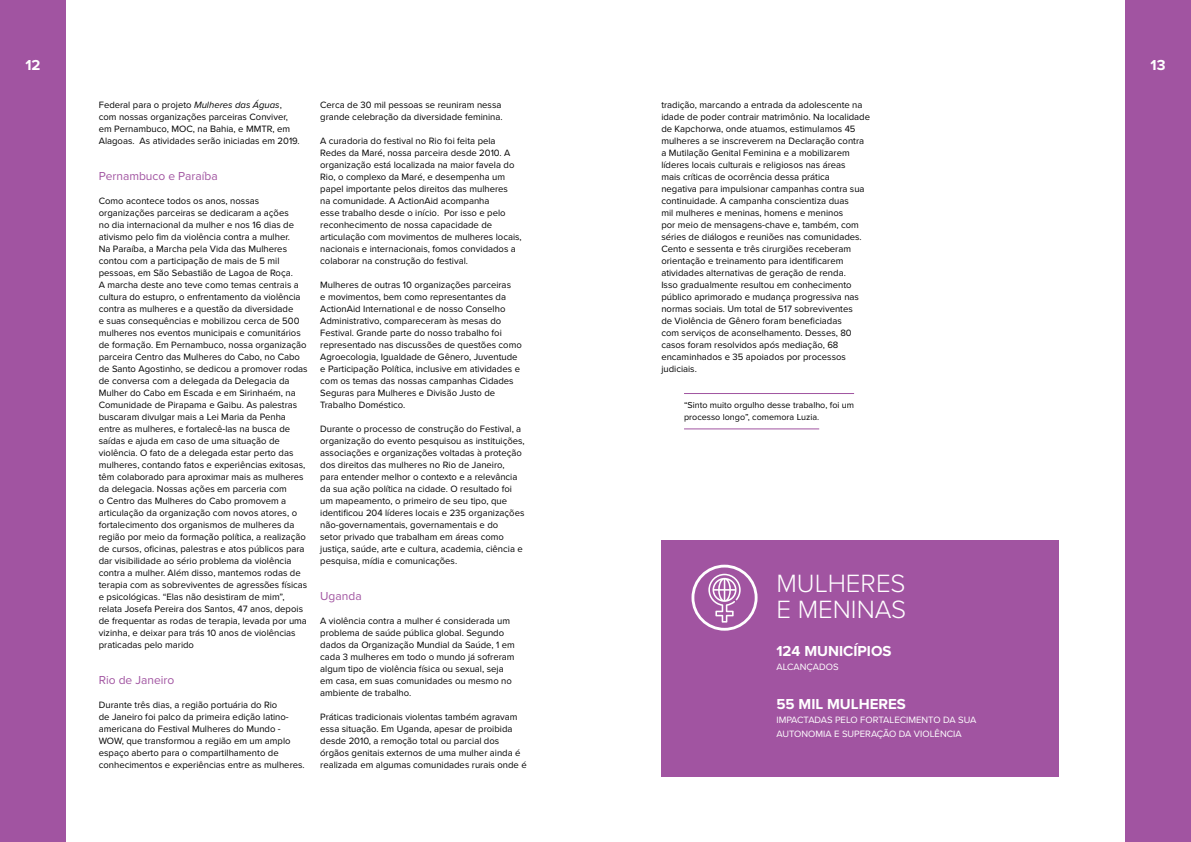
<style>
.page{position:relative;width:1191px;height:842px;background:#fff}
.page>*{position:absolute;margin:0;border:0;box-sizing:border-box;transform-origin:0 0}
.t1{font:300 25.9px/26px "Proxima Nova";color:#fff}
.t2{font:700 15px "Proxima Nova";color:#fff}
.t3{font:12px "Proxima Nova";color:#a154a1}
.t4{font:9.5px/12px "Proxima Nova";color:#000}
.t5{font:9.5px/14px "Proxima Nova";color:#fff}
.t6{font:9px/12px "Proxima Nova";color:#000}
.s1{font-style:italic}
</style>
<div class="page">
<div style="left:0;top:0;width:66px;height:842px;background:#a154a1"></div>
<div style="left:1125px;top:0;width:66px;height:842px;background:#a154a1"></div>
<hr style="left:684px;top:393px;width:170px;height:1px;background:#a154a1">
<hr style="left:684px;top:429px;width:135px;height:1px;background:#a154a1">
<div style="left:661px;top:540px;width:398px;height:236px;background:#a154a1"></div>
<div style="left:691px;top:565px;width:66px;height:66px;border:3px solid #fff;border-radius:50%"></div>
<svg style="left:708px;top:574px;width:32px;height:49px"></svg>
<h2 class="t2" style="left:25px;top:54px;width:17px">12</h2>
<h2 class="t2" style="left:1150px;top:54px;width:16px">13</h2>
<p class="t4" style="left:99px;top:98px;width:202px">Federal para o projeto <span class="s1">Mulheres das Águas</span>, com nossas organizações parceiras Conviver, em Pernambuco, MOC, na Bahia, e MMTR, em Alagoas. As atividades serão iniciadas em 2019.</p>
<p class="t3" style="left:99px;top:167px;width:120px">Pernambuco e Paraíba</p>
<p class="t4" style="left:99px;top:194px;width:210px">Como acontece todos os anos, nossas organizações parceiras se dedicaram a ações<br>no dia internacional da mulher e nos 16 dias de ativismo pelo fim da violência contra a mulher.<br>Na Paraíba, a Marcha pela Vida das Mulheres contou com a participação de mais de 5 mil pessoas, em São Sebastião de Lagoa de Roça.<br>A marcha deste ano teve como temas centrais a cultura do estupro, o enfrentamento da violência contra as mulheres e a questão da diversidade<br>e suas consequências e mobilizou cerca de 500 mulheres nos eventos municipais e comunitários de formação. Em Pernambuco, nossa organização parceira Centro das Mulheres do Cabo, no Cabo de Santo Agostinho, se dedicou a promover rodas de conversa com a delegada da Delegacia da Mulher do Cabo em Escada e em Sirinhaém, na Comunidade de Pirapama e Gaibu. As palestras buscaram divulgar mais a Lei Maria da Penha entre as mulheres, e fortalecê-las na busca de saídas e ajuda em caso de uma situação de violência. O fato de a delegada estar perto das mulheres, contando fatos e experiências exitosas, têm colaborado para aproximar mais as mulheres da delegacia. Nossas ações em parceria com<br>o Centro das Mulheres do Cabo promovem a articulação da organização com novos atores, o fortalecimento dos organismos de mulheres da região por meio da formação política, a realização de cursos, oficinas, palestras e atos públicos para dar visibilidade ao sério problema da violência contra a mulher. Além disso, mantemos rodas de terapia com as sobreviventes de agressões físicas e psicológicas. “Elas não desistiram de mim”, relata Josefa Pereira dos Santos, 47 anos, depois de frequentar as rodas de terapia, levada por uma vizinha, e deixar para trás 10 anos de violências praticadas pelo marido</p>
<p class="t3" style="left:99px;top:671px;width:77px">Rio de Janeiro</p>
<p class="t4" style="left:99px;top:698px;width:207px">Durante três dias, a região portuária do Rio<br>de Janeiro foi palco da primeira edição latino&shy;americana do Festival Mulheres do Mundo - WOW, que transformou a região em um amplo espaço aberto para o compartilhamento de conhecimentos e experiências entre as mulheres.</p>
<p class="t4" style="left:661px;top:98px;width:210px">tradição, marcando a entrada da adolescente na idade de poder contrair matrimônio. Na localidade de Kapchorwa, onde atuamos, estimulamos 45 mulheres a se inscreverem na Declaração contra a Mutilação Genital Feminina e a mobilizarem líderes locais culturais e religiosos nas áreas<br>mais críticas de ocorrência dessa prática<br>negativa para impulsionar campanhas contra sua continuidade. A campanha conscientiza duas<br>mil mulheres e meninas, homens e meninos<br>por meio de mensagens-chave e, também, com séries de diálogos e reuniões nas comunidades.<br>Cento e sessenta e três cirurgiões receberam orientação e treinamento para identificarem atividades alternativas de geração de renda.<br>Isso gradualmente resultou em conhecimento público aprimorado e mudança progressiva nas normas sociais. Um total de 517 sobreviventes<br>de Violência de Gênero foram beneficiadas<br>com serviços de aconselhamento. Desses, 80 casos foram resolvidos após mediação, 68 encaminhados e 35 apoiados por processos judiciais.</p>
<p class="t6" style="left:684px;top:399px;width:171px">“Sinto muito orgulho desse trabalho, foi um processo longo”, comemora Luzia.</p>
<p class="t4" style="left:320px;top:98px;width:184px">Cerca de 30 mil pessoas se reuniram nessa grande celebração da diversidade feminina.</p>
<p class="t4" style="left:320px;top:134px;width:203px">A curadoria do festival no Rio foi feita pela Redes da Maré, nossa parceira desde 2010. A organização está localizada na maior favela do Rio, o complexo da Maré, e desempenha um papel importante pelos direitos das mulheres<br>na comunidade. A ActionAid acompanha<br>esse trabalho desde o início. Por isso e pelo reconhecimento de nossa capacidade de articulação com movimentos de mulheres locais, nacionais e internacionais, fomos convidados a colaborar na construção do festival.</p>
<p class="t4" style="left:320px;top:278px;width:203px">Mulheres de outras 10 organizações parceiras<br>e movimentos, bem como representantes da ActionAid International e de nosso Conselho Administrativo, compareceram às mesas do Festival. Grande parte do nosso trabalho foi representado nas discussões de questões como Agroecologia, Igualdade de Gênero, Juventude e Participação Política, inclusive em atividades e com os temas das nossas campanhas Cidades Seguras para Mulheres e Divisão Justo de Trabalho Doméstico.</p>
<p class="t4" style="left:320px;top:422px;width:206px">Durante o processo de construção do Festival, a organização do evento pesquisou as instituições, associações e organizações voltadas à proteção dos direitos das mulheres no Rio de Janeiro, para entender melhor o contexto e a relevância da sua ação política na cidade. O resultado foi um mapeamento, o primeiro de seu tipo, que identificou 204 líderes locais e 235 organizações não-governamentais, governamentais e do<br>setor privado que trabalham em áreas como justiça, saúde, arte e cultura, academia, ciência e pesquisa, mídia e comunicações.</p>
<p class="t3" style="left:320px;top:587px;width:43px">Uganda</p>
<p class="t4" style="left:320px;top:614px;width:196px">A violência contra a mulher é considerada um problema de saúde pública global. Segundo dados da Organização Mundial da Saúde, 1 em cada 3 mulheres em todo o mundo já sofreram algum tipo de violência física ou sexual, seja em casa, em suas comunidades ou mesmo no ambiente de trabalho.</p>
<p class="t4" style="left:320px;top:710px;width:208px">Práticas tradicionais violentas também agravam essa situação. Em Uganda, apesar de proibida desde 2010, a remoção total ou parcial dos órgãos genitais externos de uma mulher ainda é realizada em algumas comunidades rurais onde é</p>
<h1 class="t1" style="left:776px;top:569px;width:131px">MULHERES<br>E MENINAS</h1>
<h2 class="t2" style="left:776px;top:640px;width:117px">124 MUNICÍPIOS</h2>
<p class="t5" style="left:776px;top:659px;width:64px">ALCANÇADOS</p>
<h2 class="t2" style="left:776px;top:693px;width:131px">55 MIL MULHERES</h2>
<p class="t5" style="left:776px;top:713px;width:201px">IMPACTADAS PELO FORTALECIMENTO DA SUA<br>AUTONOMIA E SUPERAÇÃO DA VIOLÊNCIA</p>
</div>
